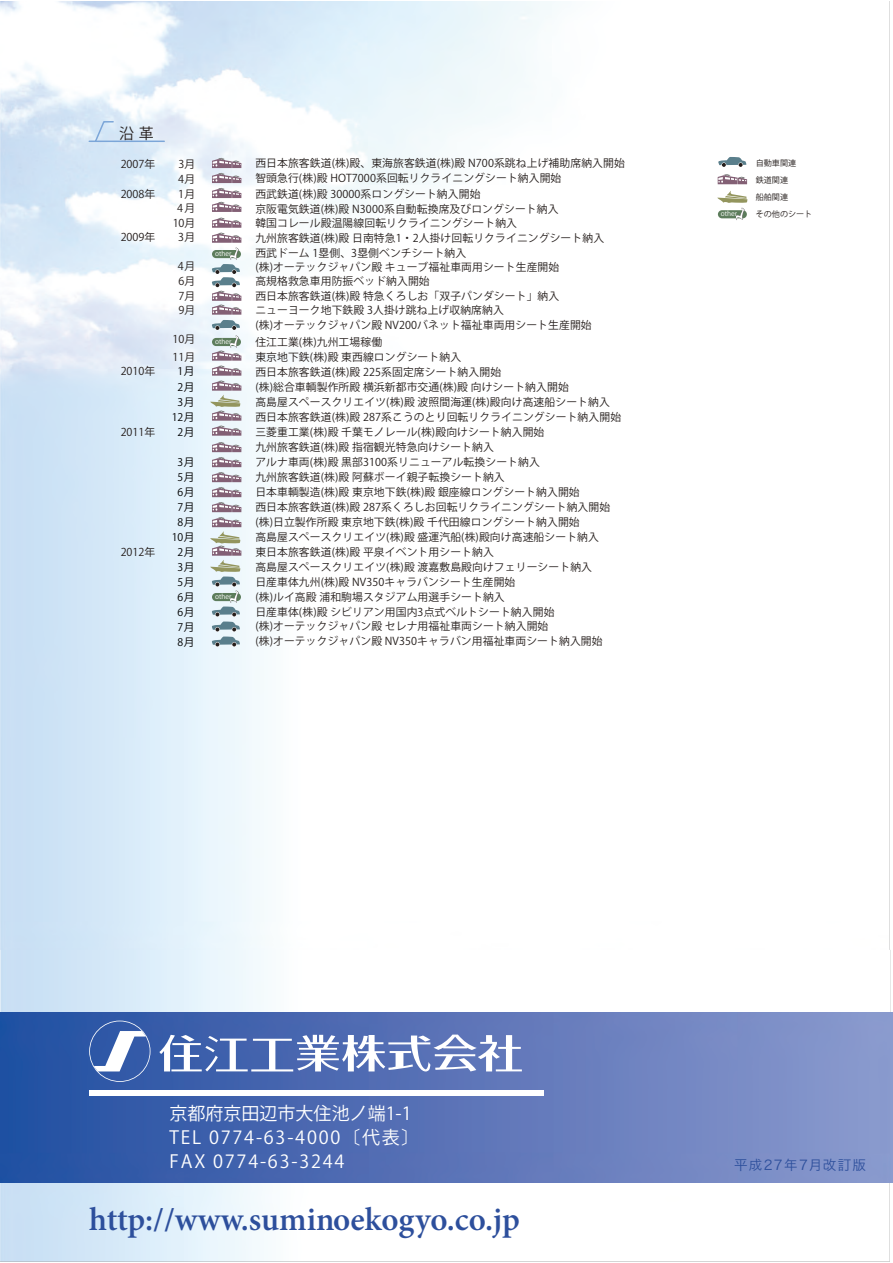
<style>
.page{position:relative;width:893px;height:1263px;background:#fff}
.page>*{position:absolute;margin:0;border:0;box-sizing:border-box;transform-origin:0 0}
.t1{font:600 33px "Minion Pro";color:#2d4f9c}
.t2{font:18px/24.2px "Koz Go Std Regular 83 pv RKSJ H";color:#fff}
.t3{font:15px "Koz Go Std Regular 83 pv RKSJ H";color:#251e1c}
.t4{font:13.5px "Hira Kaku Pro W3";letter-spacing:.1em;color:#2d4f9c}
.t5{font:10.8px/14.5px "Koz Go Std Regular 83 pv RKSJ H";letter-spacing:.01em;color:#251e1c;text-align:center}
.t6{font:10.5px "Koz Go Pr 6 N";color:#000}
.t7{font:8.1px/17px "Koz Go Std Regular 83 pv RKSJ H";color:#251e1c}
.t8{font:6.75px "Koz Go Std Regular 83 pv RKSJ H";color:#fff}
.s1{font-family:"Koz Go Pro";font-size:10.8px}
</style>
<div class="page">
<img style="left:0;top:1px;width:891px;height:1261px">
<img style="left:0;top:1012px;width:892px;height:170px">
<svg style="left:159px;top:1034px;width:363px;height:37px"></svg>
<svg style="left:89px;top:1020px;width:61px;height:62px"></svg>
<div style="left:89px;top:1090px;width:454px;height:5px;background:#fff"></div>
<svg style="left:210px;top:442px;width:31px;height:205px"></svg>
<svg style="left:718px;top:157px;width:28px;height:10px"></svg>
<svg style="left:718px;top:174px;width:29px;height:10px"></svg>
<svg style="left:717px;top:190px;width:30px;height:30px"></svg>
<svg style="left:210px;top:218px;width:31px;height:218px"></svg>
<svg style="left:212px;top:158px;width:29px;height:54px"></svg>
<hr style="left:96px;top:141px;width:68px;height:1px;background:#7ca6d8">
<svg style="left:88px;top:120px;width:27px;height:23px"></svg>
<h3 class="t3" style="left:119px;top:125px;width:36px">沿 革</h3>
<p class="t5" style="left:121px;top:157px;width:36px">2007 年</p>
<p class="t5" style="left:121px;top:187px;width:36px">2 0 0 8 年</p>
<p class="t5" style="left:121px;top:230px;width:36px">2 0 0 9 年</p>
<p class="t5" style="left:173px;top:157px;width:24px">3 月<br>4 月<br>1 月<br>4 月<br>1 0 月<br>3 月</p>
<p class="t5" style="left:178px;top:259px;width:19px;text-align:justify">4 月6 月7 月9 月</p>
<p class="t5" style="left:173px;top:331px;width:24px;line-height:18px;text-align:left">10月<br>11月</p>
<p class="t8" style="left:215px;top:250px;width:18px">o t h e r</p>
<p class="t8" style="left:215px;top:338px;width:18px">other</p>
<p class="t5" style="left:255px;top:156px;width:371px">西日本旅客鉄道(株)殿、東海旅客鉄道(株)殿 N700系跳ね上げ補助席納入開始</p>
<p class="t5" style="left:255px;top:171px;width:308px">智頭急行(株)殿 HOT7000系回転リクライニングシート納入開始</p>
<p class="t5" style="left:255px;top:187px;width:227px">西武鉄道(株)殿 30000系ロングシート納入開始</p>
<p class="t5" style="left:255px;top:202px;width:305px">京阪電気鉄道(株)殿 N3000系自動転換席及びロングシート納入</p>
<p class="t5" style="left:255px;top:216px;width:263px">韓国コレール殿温陽線回転リクライニングシート納入</p>
<p class="t5" style="left:255px;top:231px;width:350px">九州旅客鉄道(株)殿 日南特急1・2人掛け回転リクライニングシート納入</p>
<p class="t5" style="left:255px;top:246px;width:212px">西武ドーム 1塁側、3塁側ベンチシート納入</p>
<p class="t5" style="left:255px;top:260px;width:305px">(株)オーテックジャパン殿 キューブ福祉車両用シート生産開始</p>
<p class="t5" style="left:255px;top:274px;width:176px">高規格救急車用防振ベッド納入開始</p>
<p class="t5" style="left:255px;top:289px;width:305px">西日本旅客鉄道(株)殿 特急くろしお「双子パンダシート」納入</p>
<p class="t5" style="left:255px;top:303px;width:250px">ニューヨーク地下鉄殿 3人掛け跳ね上げ収納席納入</p>
<p class="t5" style="left:255px;top:318px;width:338px">(株)オーテックジャパン殿 NV200バネット福祉車両用シート生産開始</p>
<p class="t5" style="left:255px;top:335px;width:128px">住江工業(株)九州工場稼働</p>
<p class="t5" style="left:255px;top:350px;width:207px">東京地下鉄(株)殿 東西線ロングシート納入</p>
<p class="t7" style="left:756px;top:155px;width:42px">自 動 車 関 連鉄 道 関 連船 舶 関 連</p>
<p class="t8" style="left:721px;top:210px;width:18px">o t h e r</p>
<p class="t7" style="left:756px;top:205px;width:58px">そ の 他 の シ ー ト</p>
<p class="t5" style="left:121px;top:364px;width:36px">2010年</p>
<p class="t6" style="left:178px;top:365px;width:19px">1<span class="s1">月</span></p>
<p class="t5" style="left:255px;top:365px;width:247px">西日本旅客鉄道(株)殿 225系固定席シート納入開始</p>
<p class="t6" style="left:178px;top:381px;width:19px">2<span class="s1">月</span></p>
<p class="t5" style="left:255px;top:380px;width:315px">(株)総合車輌製作所殿 横浜新都市交通(株)殿 向けシート納入開始</p>
<p class="t6" style="left:178px;top:396px;width:19px">3<span class="s1">月</span></p>
<p class="t5" style="left:255px;top:395px;width:356px">高島屋スペースクリエイツ(株)殿 波照間海運(株)殿向け高速船シート納入</p>
<p class="t6" style="left:172px;top:411px;width:24px">12<span class="s1">月</span></p>
<p class="t5" style="left:255px;top:410px;width:367px">西日本旅客鉄道(株)殿 287系こうのとり回転リクライニングシート納入開始</p>
<p class="t5" style="left:121px;top:425px;width:36px">2011年</p>
<p class="t6" style="left:178px;top:426px;width:19px">2<span class="s1">月</span></p>
<p class="t5" style="left:255px;top:425px;width:291px">三菱重工業(株)殿 千葉モノレール(株)殿向けシート納入開始</p>
<p class="t5" style="left:255px;top:440px;width:240px">九州旅客鉄道(株)殿 指宿観光特急向けシート納入</p>
<p class="t6" style="left:178px;top:457px;width:19px">3<span class="s1">月</span></p>
<p class="t5" style="left:255px;top:455px;width:286px">アルナ車両(株)殿 黒部3100系リニューアル転換シート納入</p>
<p class="t6" style="left:178px;top:472px;width:19px">5<span class="s1">月</span></p>
<p class="t5" style="left:255px;top:470px;width:251px">九州旅客鉄道(株)殿 阿蘇ボーイ親子転換シート納入</p>
<p class="t6" style="left:178px;top:487px;width:19px">6<span class="s1">月</span></p>
<p class="t5" style="left:255px;top:485px;width:326px">日本車輌製造(株)殿 東京地下鉄(株)殿 銀座線ロングシート納入開始</p>
<p class="t6" style="left:178px;top:502px;width:19px">7<span class="s1">月</span></p>
<p class="t5" style="left:255px;top:500px;width:356px">西日本旅客鉄道(株)殿 287系くろしお回転リクライニングシート納入開始</p>
<p class="t6" style="left:178px;top:517px;width:19px">8<span class="s1">月</span></p>
<p class="t5" style="left:255px;top:515px;width:326px">(株)日立製作所殿 東京地下鉄(株)殿 千代田線ロングシート納入開始</p>
<p class="t6" style="left:172px;top:532px;width:24px">10<span class="s1">月</span></p>
<p class="t5" style="left:255px;top:530px;width:345px">高島屋スペースクリエイツ(株)殿 盛運汽船(株)殿向け高速船シート納入</p>
<p class="t5" style="left:121px;top:545px;width:36px">2012年</p>
<p class="t6" style="left:178px;top:546px;width:19px">2<span class="s1">月</span></p>
<p class="t5" style="left:255px;top:545px;width:240px">東日本旅客鉄道(株)殿 平泉イベント用シート納入</p>
<p class="t6" style="left:178px;top:561px;width:19px">3<span class="s1">月</span></p>
<p class="t5" style="left:255px;top:560px;width:338px">高島屋スペースクリエイツ(株)殿 渡嘉敷島殿向けフェリーシート納入</p>
<p class="t6" style="left:178px;top:576px;width:19px">5<span class="s1">月</span></p>
<p class="t5" style="left:255px;top:575px;width:262px">日産車体九州(株)殿 NV350キャラバンシート生産開始</p>
<p class="t6" style="left:178px;top:591px;width:19px">6<span class="s1">月</span></p>
<p class="t8" style="left:215px;top:593px;width:18px">other</p>
<p class="t5" style="left:255px;top:590px;width:251px">(株)ルイ高殿 浦和駒場スタジアム用選手シート納入</p>
<p class="t6" style="left:178px;top:606px;width:19px">6<span class="s1">月</span></p>
<p class="t5" style="left:255px;top:605px;width:301px">日産車体(株)殿 シビリアン用国内3点式ベルトシート納入開始</p>
<p class="t6" style="left:178px;top:621px;width:19px">7<span class="s1">月</span></p>
<p class="t5" style="left:255px;top:619px;width:295px">(株)オーテックジャパン殿 セレナ用福祉車両シート納入開始</p>
<p class="t6" style="left:178px;top:636px;width:19px">8<span class="s1">月</span></p>
<p class="t5" style="left:255px;top:634px;width:349px">(株)オーテックジャパン殿 NV350キャラバン用福祉車両シート納入開始</p>
<h2 class="t2" style="left:170px;top:1101px;width:251px">京 都 府 京 田 辺 市 大 住 池 ノ 端 1 - 1<br>T E L 0 7 7 4 - 6 3 - 4 0 0 0 〔 代 表 〕<br>F A X 0 7 7 4 - 6 3 - 3 2 4 4</h2>
<h1 class="t1" style="left:89px;top:1196px;width:432px">h t t p : / / w w w . s u m i n o e k o g y o . c o . j p</h1>
<p class="t4" style="left:734px;top:1152px;width:134px">平成27年7月改訂版</p>
</div>
